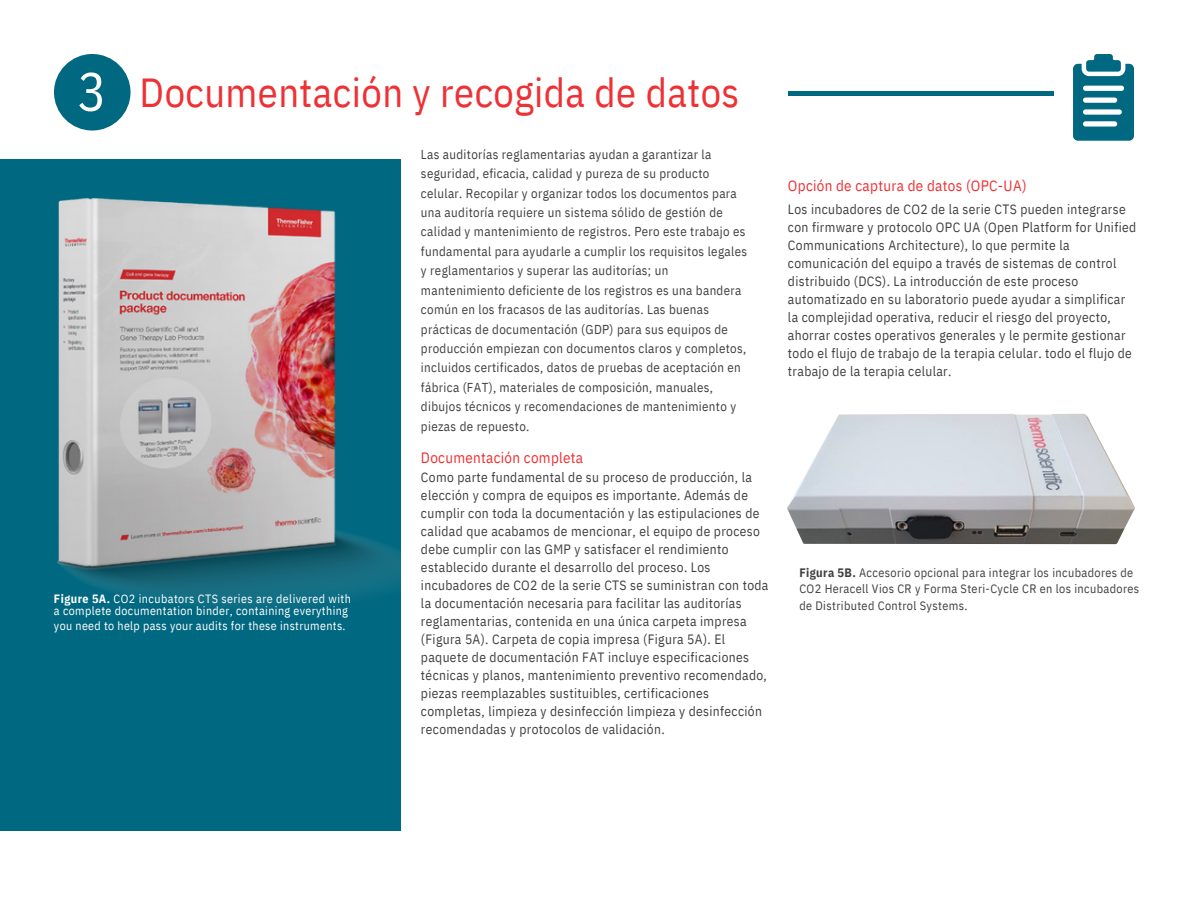
<style>
.page{position:relative;width:1188px;height:918px;background:#fff}
.page>*{position:absolute;margin:0;border:0;box-sizing:border-box;transform-origin:0 0}
.t1{font:40.5px "IBM Plex Sans Cond";letter-spacing:.01em;color:#ee3134}
.t2{font:15px "IBM Plex Sans Cond";letter-spacing:.02em;color:#ee3134}
.t3{font:13.5px/18px "IBM Plex Sans Cond";letter-spacing:.025em;color:#414042}
.t4{font:12.9px/19.4px "IBM Plex Sans Cond";letter-spacing:.025em;color:#414042}
.t5{font:12.15px/16.4px "IBM Plex Sans Cond";letter-spacing:.03em;color:#414042}
.t6{font:12px/11.2px "IBM Plex Sans Cond";letter-spacing:.03em;color:#fff}
.s1{font-size:54px;color:#fff}
.s2{font-weight:700}
</style>
<div class="page">
<div style="left:0;top:159px;width:400px;height:672px;background:#006880"></div>
<img style="left:57px;top:197px;width:343px;height:410px">
<img style="left:787px;top:414px;width:348px;height:130px">
<div style="left:54px;top:54px;width:76px;height:76px;background:#006880;border-radius:50%"></div>
<div style="left:788px;top:91px;width:265px;height:5px;background:#006880"></div>
<svg style="left:1073px;top:54px;width:61px;height:87px"></svg>
<h1 class="t1" style="left:77px;top:65px;width:664px"><span class="s1">3</span> Documentación y recogida de datos</h1>
<p class="t6" style="left:54px;top:593px;width:298px"><span class="s2">Figure 5A.</span> CO2 incubators CTS series are delivered with a complete documentation binder, containing everything</p>
<p class="t6" style="left:54px;top:620px;width:293px">you need to help pass your audits for these instruments.</p>
<p class="t4" style="left:421px;top:144px;width:328px">Las auditorías reglamentarias ayudan a garantizar la seguridad, eficacia, calidad y pureza de su producto celular. Recopilar y organizar todos los documentos para una auditoría requiere un sistema sólido de gestión de calidad y mantenimiento de registros. Pero este trabajo es fundamental para ayudarle a cumplir los requisitos legales y reglamentarios y superar las auditorías; un mantenimiento deficiente de los registros es una bandera común en los fracasos de las auditorías. Las buenas prácticas de documentación (GDP) para sus equipos de producción empiezan con documentos claros y completos, incluidos certificados, datos de pruebas de aceptación en fábrica (FAT), materiales de composición, manuales, dibujos técnicos y recomendaciones de mantenimiento y piezas de repuesto.</p>
<p class="t3" style="left:421px;top:468px;width:349px">Como parte fundamental de su proceso de producción, la elección y compra de equipos es importante. Además de cumplir con toda la documentación y las estipulaciones de calidad que acabamos de mencionar, el equipo de proceso debe cumplir con las GMP y satisfacer el rendimiento establecido durante el desarrollo del proceso. Los incubadores de CO2 de la serie CTS se suministran con toda la documentación necesaria para facilitar las auditorías reglamentarias, contenida en una única carpeta impresa (Figura 5A). Carpeta de copia impresa (Figura 5A). El paquete de documentación FAT incluye especificaciones técnicas y planos, mantenimiento preventivo recomendado, piezas reemplazables sustituibles, certificaciones completas, limpieza y desinfección limpieza y desinfección recomendadas y protocolos de validación.</p>
<p class="t2" style="left:421px;top:447px;width:164px">Documentación completa</p>
<p class="t2" style="left:788px;top:175px;width:240px">Opción de captura de datos (OPC-UA)</p>
<p class="t3" style="left:788px;top:200px;width:350px">Los incubadores de CO2 de la serie CTS pueden integrarse con firmware y protocolo OPC UA (Open Platform for Unified Communications Architecture), lo que permite la comunicación del equipo a través de sistemas de control distribuido (DCS). La introducción de este proceso automatizado en su laboratorio puede ayudar a simplificar la complejidad operativa, reducir el riesgo del proyecto, ahorrar costes operativos generales y le permite gestionar todo el flujo de trabajo de la terapia celular. todo el flujo de trabajo de la terapia celular.</p>
<p class="t5" style="left:799px;top:564px;width:341px"><span class="s2">Figura 5B.</span> Accesorio opcional para integrar los incubadores de<br>CO2 Heracell Vios CR y Forma Steri-Cycle CR en los incubadores de Distributed Control Systems.</p>
</div>
